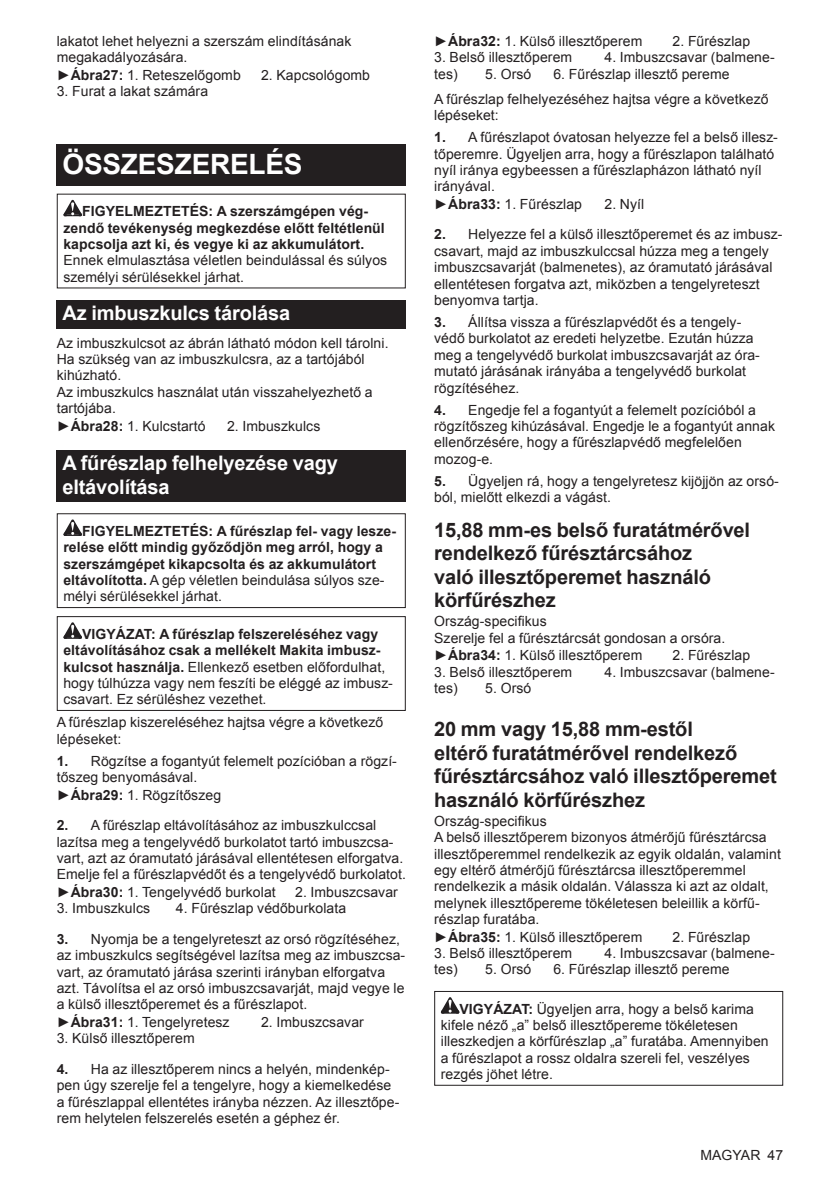
<style>
.page{position:relative;width:840px;height:1191px;background:#fff}
.page>*{position:absolute;margin:0;border:0;box-sizing:border-box;transform-origin:0 0}
.t1{font:700 28px "Arial";letter-spacing:-.01em;color:#fff}
.t2{font:700 20px/23.4px "Arial";letter-spacing:-.01em;color:#231f20}
.t3{font:700 20px/23.4px "Arial";letter-spacing:-.01em;color:#fff}
.t4{font:14px/16.4px "Arial";letter-spacing:.005em;color:#231f20}
.t5{font:700 14px/16.4px "Arial";letter-spacing:.005em;color:#231f20}
.s1{font-weight:700}
.s2{font-weight:400}
</style>
<div class="page">
<div style="left:57px;top:144px;width:348px;height:42px;background:#231f20"></div>
<svg style="left:63px;top:200px;width:19px;height:16px"></svg>
<div style="left:57px;top:300px;width:348px;height:28px;background:#231f20"></div>
<div style="left:57px;top:450px;width:348px;height:52px;background:#231f20"></div>
<svg style="left:63px;top:519px;width:19px;height:17px"></svg>
<div style="left:57px;top:513px;width:348px;height:95px;border:1px solid #231f20"></div>
<svg style="left:63px;top:622px;width:19px;height:16px"></svg>
<div style="left:57px;top:616px;width:348px;height:95px;border:1px solid #231f20"></div>
<svg style="left:440px;top:997px;width:19px;height:16px"></svg>
<div style="left:434px;top:991px;width:348px;height:94px;border:1px solid #231f20"></div>
<p class="t4" style="left:57px;top:33px;width:296px;line-height:17px">lakatot lehet helyezni a szerszám elindításának megakadályozására.<br>►<span class="s1">Ábra27:</span> 1. Reteszelőgomb</p>
<p class="t4" style="left:261px;top:67px;width:110px">2. Kapcsológomb</p>
<p class="t4" style="left:57px;top:83px;width:153px">3. Furat a lakat számára</p>
<h1 class="t1" style="left:62px;top:154px;width:241px">ÖSSZESZERELÉS</h1>
<p class="t5" style="left:63px;top:203px;width:323px;text-indent:19px">FIGYELMEZTETÉS: A szerszámgépen vég&shy;zendő tevékenység megkezdése előtt feltétlenül kapcsolja azt ki, és vegye ki az akkumulátort.</p>
<p class="t4" style="left:63px;top:252px;width:325px">Ennek elmulasztása véletlen beindulással és súlyos személyi sérülésekkel járhat.</p>
<h2 class="t3" style="left:62px;top:302px;width:229px">Az imbuszkulcs tárolása</h2>
<p class="t4" style="left:57px;top:334px;width:333px">Az imbuszkulcsot az ábrán látható módon kell tárolni.<br>Ha szükség van az imbuszkulcsra, az a tartójából kihúzható.<br>Az imbuszkulcs használat után visszahelyezhető a tartójába.<br>►<span class="s1">Ábra28:</span> 1. Kulcstartó</p>
<p class="t4" style="left:227px;top:417px;width:95px">2. Imbuszkulcs</p>
<h2 class="t3" style="left:62px;top:452px;width:277px">A fűrészlap felhelyezése vagy eltávolítása</h2>
<p class="t5" style="left:63px;top:523px;width:334px;text-indent:19px">FIGYELMEZTETÉS: A fűrészlap fel- vagy lesze&shy;relése előtt mindig győződjön meg arról, hogy a szerszámgépet kikapcsolta és az akkumulátort eltávolította. <span class="s2">A gép véletlen beindulása súlyos sze&shy;mélyi sérülésekkel járhat.</span></p>
<p class="t4" style="left:63px;top:626px;width:331px;text-indent:19px"><span class="s1">VIGYÁZAT: A fűrészlap felszereléséhez vagy eltávolításához csak a mellékelt Makita imbusz&shy;kulcsot használja.</span> Ellenkező esetben előfordulhat, hogy túlhúzza vagy nem feszíti be eléggé az imbusz&shy;csavart. Ez sérüléshez vezethet.</p>
<p class="t4" style="left:57px;top:714px;width:328px">A fűrészlap kiszereléséhez hajtsa végre a következő lépéseket:</p>
<p class="t4" style="left:57px;top:752px;width:341px;line-height:17px"><span class="s1">1.</span> Rögzítse a fogantyút felemelt pozícióban a rögzí&shy;tőszeg benyomásával.<br>►<span class="s1">Ábra29:</span> 1. Rögzítőszeg</p>
<p class="t4" style="left:57px;top:817px;width:350px"><span class="s1">2.</span> A fűrészlap eltávolításához az imbuszkulccsal lazítsa meg a tengelyvédő burkolatot tartó imbuszcsa&shy;vart, azt az óramutató járásával ellentétesen elforgatva.<br>Emelje fel a fűrészlapvédőt és a tengelyvédő burkolatot. ►<span class="s1">Ábra30:</span> 1. Tengelyvédő burkolat</p>
<p class="t4" style="left:295px;top:884px;width:104px">2. Imbuszcsavar</p>
<p class="t4" style="left:57px;top:900px;width:95px">3. Imbuszkulcs</p>
<p class="t4" style="left:176px;top:900px;width:172px">4. Fűrészlap védőburkolata</p>
<p class="t4" style="left:57px;top:930px;width:350px"><span class="s1">3.</span> Nyomja be a tengelyreteszt az orsó rögzítéséhez, az imbuszkulcs segítségével lazítsa meg az imbuszcsa&shy;vart, az óramutató járása szerinti irányban elforgatva azt. Távolítsa el az orsó imbuszcsavarját, majd vegye le a külső illesztőperemet és a fűrészlapot.<br>►<span class="s1">Ábra31:</span> 1. Tengelyretesz</p>
<p class="t4" style="left:261px;top:1015px;width:104px">2. Imbuszcsavar</p>
<p class="t4" style="left:57px;top:1030px;width:139px">3. Külső illesztőperem</p>
<p class="t4" style="left:57px;top:1061px;width:344px"><span class="s1">4.</span> Ha az illesztőperem nincs a helyén, mindenkép&shy;pen úgy szerelje fel a tengelyre, hogy a kiemelkedése a fűrészlappal ellentétes irányba nézzen. Az illesztőpe&shy;rem helytelen felszerelés esetén a géphez ér.</p>
<p class="t4" style="left:434px;top:33px;width:210px">►<span class="s1">Ábra32:</span> 1. Külső illesztőperem</p>
<p class="t4" style="left:672px;top:33px;width:79px">2. Fűrészlap</p>
<p class="t4" style="left:434px;top:49px;width:139px">3. Belső illesztőperem</p>
<p class="t4" style="left:604px;top:49px;width:172px">4. Imbuszcsavar (balmene-</p>
<p class="t4" style="left:434px;top:66px;width:25px">tes)</p>
<p class="t4" style="left:485px;top:66px;width:47px">5. Orsó</p>
<p class="t4" style="left:434px;top:62px;width:336px;line-height:24.8px;text-indent:119px">6. Fűrészlap illesztő pereme<br>A fűrészlap felhelyezéséhez hajtsa végre a következő</p>
<p class="t4" style="left:434px;top:107px;width:66px">lépéseket:</p>
<p class="t4" style="left:434px;top:129px;width:345px"><span class="s1">1.</span> A fűrészlapot óvatosan helyezze fel a belső illesz&shy;tőperemre. Ügyeljen arra, hogy a fűrészlapon található nyíl iránya egybeessen a fűrészlapházon látható nyíl irányával.<br>►<span class="s1">Ábra33:</span> 1. Fűrészlap</p>
<p class="t4" style="left:604px;top:196px;width:41px">2. Nyíl</p>
<p class="t4" style="left:434px;top:226px;width:349px"><span class="s1">2.</span> Helyezze fel a külső illesztőperemet és az imbusz&shy;csavart, majd az imbuszkulccsal húzza meg a tengely imbuszcsavarját (balmenetes), az óramutató járásával ellentétesen forgatva azt, miközben a tengelyreteszt benyomva tartja.</p>
<p class="t4" style="left:434px;top:314px;width:327px"><span class="s1">3.</span> Állítsa vissza a fűrészlapvédőt és a tengely&shy;védő burkolatot az eredeti helyzetbe. Ezután húzza meg a tengelyvédő burkolat imbuszcsavarját az óra&shy;mutató járásának irányába a tengelyvédő burkolat rögzítéséhez.</p>
<p class="t4" style="left:434px;top:401px;width:342px"><span class="s1">4.</span> Engedje fel a fogantyút a felemelt pozícióból a rögzítőszeg kihúzásával. Engedje le a fogantyút annak ellenőrzésére, hogy a fűrészlapvédő megfelelően mozog-e.</p>
<p class="t4" style="left:434px;top:473px;width:346px"><span class="s1">5.</span> Ügyeljen rá, hogy a tengelyretesz kijöjjön az orsó&shy;ból, mielőtt elkezdi a vágást.</p>
<h2 class="t2" style="left:434px;top:519px;width:317px">15,88 mm-es belső furatátmérővel rendelkező fűrésztárcsához<br>való illesztőperemet használó körfűrészhez</h2>
<p class="t4" style="left:434px;top:613px;width:292px;line-height:17px">Ország-specifikus<br>Szerelje fel a fűrésztárcsát gondosan a orsóra. ►<span class="s1">Ábra34:</span> 1. Külső illesztőperem</p>
<p class="t4" style="left:672px;top:647px;width:79px">2. Fűrészlap</p>
<p class="t4" style="left:434px;top:663px;width:139px">3. Belső illesztőperem</p>
<p class="t4" style="left:604px;top:663px;width:172px">4. Imbuszcsavar (balmene-</p>
<p class="t4" style="left:434px;top:680px;width:25px">tes)</p>
<p class="t4" style="left:485px;top:680px;width:47px">5. Orsó</p>
<h2 class="t2" style="left:434px;top:718px;width:344px">20 mm vagy 15,88 mm-estől<br>eltérő furatátmérővel rendelkező fűrésztárcsához való illesztőperemet használó körfűrészhez</h2>
<p class="t4" style="left:434px;top:812px;width:348px">Ország-specifikus<br>A belső illesztőperem bizonyos átmérőjű fűrésztárcsa illesztőperemmel rendelkezik az egyik oldalán, valamint egy eltérő átmérőjű fűrésztárcsa illesztőperemmel rendelkezik a másik oldalán. Válassza ki azt az oldalt, melynek illesztőpereme tökéletesen beleillik a körfű&shy;részlap furatába.<br>►<span class="s1">Ábra35:</span> 1. Külső illesztőperem</p>
<p class="t4" style="left:672px;top:928px;width:79px">2. Fűrészlap</p>
<p class="t4" style="left:434px;top:945px;width:139px">3. Belső illesztőperem</p>
<p class="t4" style="left:604px;top:945px;width:172px">4. Imbuszcsavar (balmene-</p>
<p class="t4" style="left:434px;top:961px;width:25px">tes)</p>
<p class="t4" style="left:485px;top:961px;width:47px">5. Orsó</p>
<p class="t4" style="left:553px;top:961px;width:178px">6. Fűrészlap illesztő pereme</p>
<p class="t4" style="left:440px;top:1000px;width:329px;text-indent:19px"><span class="s1">VIGYÁZAT:</span> Ügyeljen arra, hogy a belső karima kifele néző „a” belső illesztőpereme tökéletesen illeszkedjen a körfűrészlap „a” furatába. Amennyiben a fűrészlapot a rossz oldalra szereli fel, veszélyes rezgés jöhet létre.</p>
<p class="t4" style="left:700px;top:1148px;width:62px">MAGYAR</p>
<p class="t4" style="left:767px;top:1148px;width:17px">47</p>
</div>
